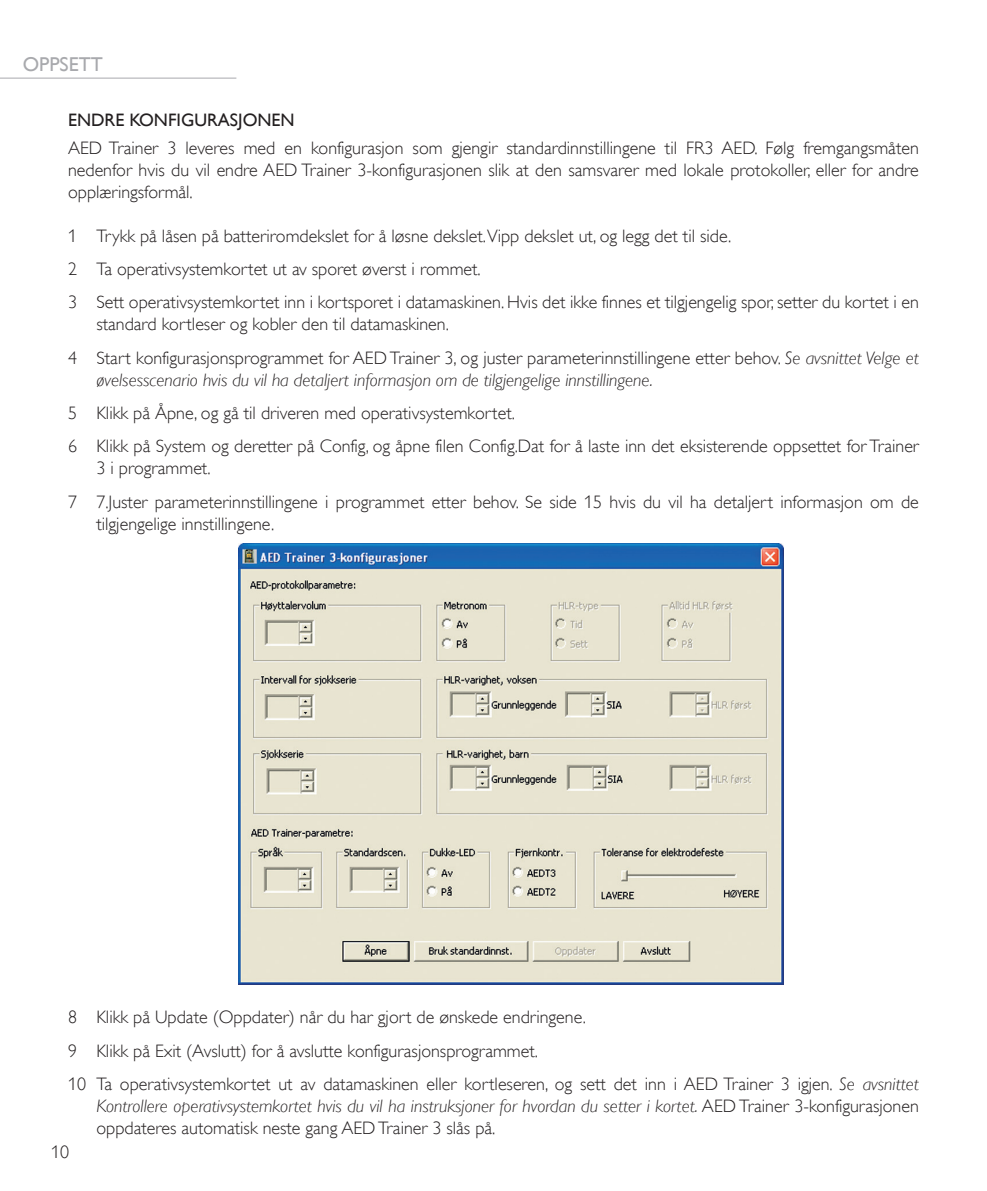
<style>
.page{position:relative;width:987px;height:1191px;background:#fff}
.page>*{position:absolute;margin:0;border:0;box-sizing:border-box;transform-origin:0 0}
.t1{font:20px "Gill Alt One";color:#a8a9ad}
._5_Body_Text{font:300 18px/22px "Gill Alt One";color:#231f20}
.t2{font:italic 300 18px/22px "Gill Alt One";color:#231f20}
._3_Sub_heading{font:18px "Gill Alt One";color:#231f20}
.s1{font-style:normal}
.s2{font-style:italic}
</style>
<div class="page">
<hr style="left:0;top:78px;width:236px;height:1px;background:#a8a9ad">
<img style="left:238px;top:544px;width:545px;height:440px">
<p class="t1" style="left:23px;top:52px;width:82px">OPPSETT</p>
<p class="_3_Sub_heading" style="left:68px;top:109px;width:228px">ENDRE KONFIGURASJONEN</p>
<p class="_5_Body_Text" style="left:68px;top:136px;width:852px;text-align:justify">AED Trainer 3 leveres med en konfigurasjon som gjengir standardinnstillingene til FR3 AED. Følg fremgangsmåten nedenfor hvis du vil endre AED Trainer 3-konfigurasjonen slik at den samsvarer med lokale protokoller, eller for andre opplæringsformål.</p>
<p class="_5_Body_Text" style="left:68px;top:224px;width:664px">1 Trykk på låsen på batteriromdekslet for å løsne dekslet.Vipp dekslet ut, og legg det til side.</p>
<p class="_5_Body_Text" style="left:68px;top:258px;width:414px">2 Ta operativsystemkortet ut av sporet øverst i rommet.</p>
<p class="_5_Body_Text" style="left:96px;top:291px;width:824px;text-indent:-28px">3 Sett operativsystemkortet inn i kortsporet i datamaskinen. Hvis det ikke finnes et tilgjengelig spor, setter du kortet i en standard kortleser og kobler den til datamaskinen.</p>
<p class="t2" style="left:96px;top:346px;width:824px;text-indent:-28px"><span class="s1">4 Start konfigurasjonsprogrammet for AED Trainer 3, og juster parameterinnstillingene etter behov.</span> Se avsnittet Velge et øvelsesscenario hvis du vil ha detaljert informasjon om de tilgjengelige innstillingene.</p>
<p class="_5_Body_Text" style="left:68px;top:402px;width:448px">5 Klikk på Åpne, og gå til driveren med operativsystemkortet.</p>
<p class="_5_Body_Text" style="left:96px;top:435px;width:824px;text-indent:-28px">6 Klikk på System og deretter på Config, og åpne filen Config.Dat for å laste inn det eksisterende oppsettet for Trainer<br>3 i programmet.</p>
<p class="_5_Body_Text" style="left:96px;top:490px;width:824px;text-indent:-28px">7 7.Juster parameterinnstillingene i programmet etter behov. Se side 15 hvis du vil ha detaljert informasjon om de tilgjengelige innstillingene.</p>
<p class="_5_Body_Text" style="left:68px;top:1006px;width:519px">8 Klikk på Update (Oppdater) når du har gjort de ønskede endringene.</p>
<p class="_5_Body_Text" style="left:68px;top:1039px;width:471px">9 Klikk på Exit (Avslutt) for å avslutte konfigurasjonsprogrammet.</p>
<p class="_5_Body_Text" style="left:96px;top:1072px;width:824px;text-align:justify;text-indent:-28px">10 Ta operativsystemkortet ut av datamaskinen eller kortleseren, og sett det inn i AED Trainer 3 igjen. <span class="s2">Se avsnittet Kontrollere operativsystemkortet hvis du vil ha instruksjoner for hvordan du setter i kortet.</span> AED Trainer 3-konfigurasjonen oppdateres automatisk neste gang AEDTrainer 3 slås på.</p>
<p class="_5_Body_Text" style="left:51px;top:1141px;width:20px">10</p>
</div>
